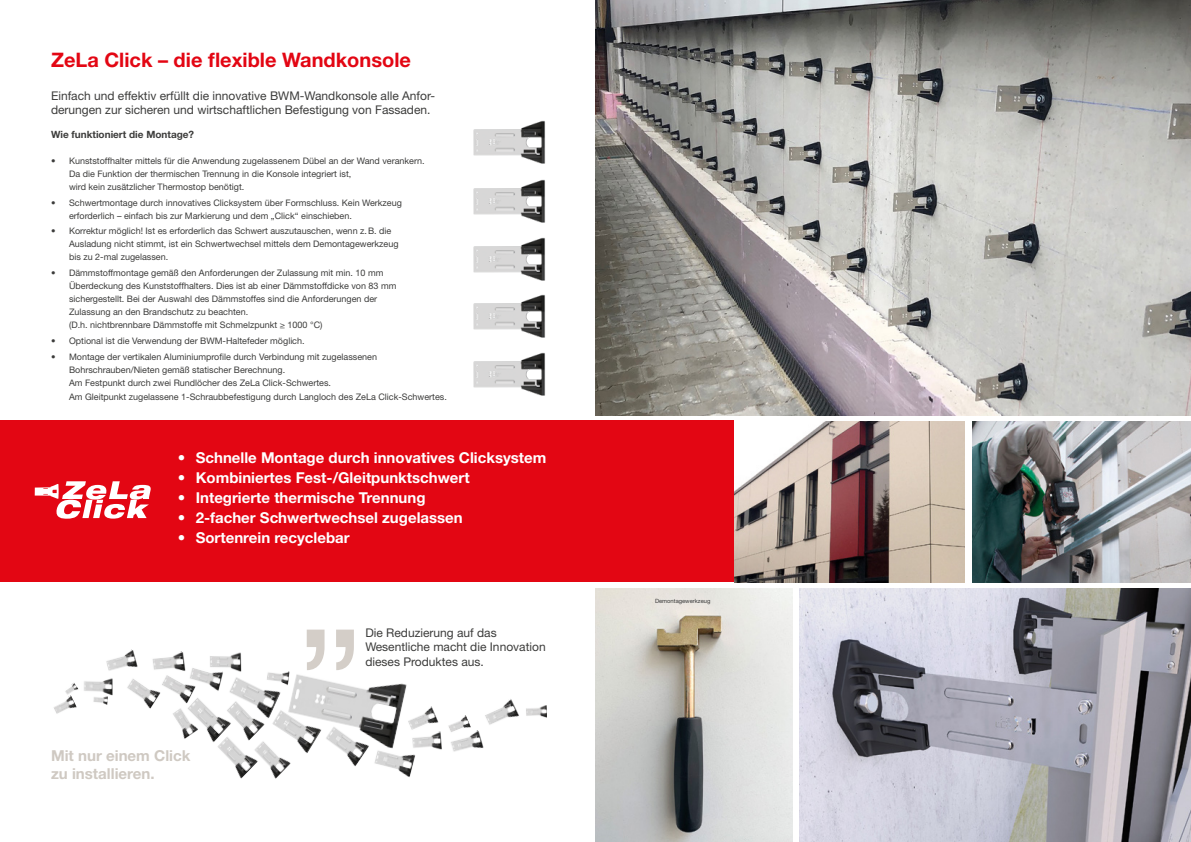
<style>
.page{position:relative;width:1191px;height:842px;background:#fff}
.page>*{position:absolute;margin:0;border:0;box-sizing:border-box;transform-origin:0 0}
.t1{font:700 20px "Helvetica Neue LT";color:#e30613}
.t2{font:700 15.1px/18.1px "Helvetica Neue LT";color:#cfc9c2}
.t3{font:700 15px "Helvetica Neue LT";color:#fff}
.t4{font:12px/14.4px "Helvetica Neue LT";color:#3c3c3b}
.t5{font:700 10px "Helvetica Neue LT";color:#3c3c3b}
.t6{font:9px/13px "Helvetica Neue LT";color:#3c3c3b}
.t7{font:5.8px "Helvetica Neue LT";color:#3c3c3b}
</style>
<div class="page">
<div style="left:0;top:421px;width:595px;height:161px;background:#e30613"></div>
<svg style="left:35px;top:481px;width:116px;height:38px"></svg>
<img style="left:473px;top:237px;width:73px;height:44px">
<img style="left:473px;top:294px;width:73px;height:44px">
<img style="left:473px;top:352px;width:73px;height:44px">
<img style="left:473px;top:179px;width:73px;height:44px">
<img style="left:473px;top:120px;width:73px;height:44px">
<img style="left:289px;top:671px;width:118px;height:72px">
<img style="left:374px;top:743px;width:42px;height:34px">
<img style="left:322px;top:716px;width:48px;height:51px">
<img style="left:272px;top:699px;width:50px;height:54px">
<img style="left:258px;top:732px;width:33px;height:47px">
<img style="left:217px;top:743px;width:41px;height:36px">
<img style="left:232px;top:722px;width:33px;height:21px">
<img style="left:196px;top:698px;width:36px;height:47px">
<img style="left:216px;top:666px;width:65px;height:56px">
<img style="left:127px;top:679px;width:25px;height:30px">
<img style="left:84px;top:678px;width:29px;height:18px">
<img style="left:152px;top:651px;width:33px;height:16px">
<img style="left:152px;top:667px;width:44px;height:39px">
<img style="left:181px;top:661px;width:42px;height:32px">
<img style="left:164px;top:700px;width:34px;height:41px">
<img style="left:202px;top:652px;width:39px;height:22px">
<img style="left:405px;top:731px;width:37px;height:23px">
<img style="left:400px;top:706px;width:39px;height:31px">
<img style="left:448px;top:715px;width:23px;height:15px">
<img style="left:450px;top:730px;width:34px;height:22px">
<img style="left:476px;top:699px;width:43px;height:34px">
<img style="left:526px;top:705px;width:21px;height:13px">
<img style="left:54px;top:699px;width:23px;height:15px">
<img style="left:261px;top:668px;width:28px;height:19px">
<img style="left:65px;top:683px;width:14px;height:16px">
<img style="left:89px;top:695px;width:19px;height:10px">
<img style="left:106px;top:649px;width:32px;height:22px">
<svg style="left:307px;top:630px;width:47px;height:40px"></svg>
<img style="left:595px;top:0;width:596px;height:415px">
<img style="left:734px;top:421px;width:231px;height:161px">
<img style="left:595px;top:589px;width:197px;height:253px">
<img style="left:799px;top:589px;width:392px;height:253px">
<img style="left:972px;top:421px;width:219px;height:161px">
<div style="left:595px;top:421px;width:139px;height:161px;background:#e30613"></div>
<h1 class="t1" style="left:51px;top:47px;width:361px">ZeLa Click – die flexible Wandkonsole</h1>
<h3 class="t4" style="left:51px;top:88px;width:385px">Einfach und effektiv erfüllt die innovative BWM-Wandkonsole alle Anfor&shy;derungen zur sicheren und wirtschaftlichen Befestigung von Fassaden.</h3>
<p class="t5" style="left:51px;top:129px;width:145px">Wie funktioniert die Montage?</p>
<p class="t6" style="left:69px;top:154px;width:357px;text-indent:-18px">• Kunststoffhalter mittels für die Anwendung zugelassenem Dübel an der Wand verankern.<br>Da die Funktion der thermischen Trennung in die Konsole integriert ist,<br>wird kein zusätzlicher Thermostop benötigt.</p>
<p class="t6" style="left:69px;top:196px;width:334px;text-indent:-18px">• Schwertmontage durch innovatives Clicksystem über Formschluss. Kein Werkzeug erforderlich – einfach bis zur Markierung und dem „Click“ einschieben.</p>
<p class="t6" style="left:69px;top:225px;width:331px;text-indent:-18px">• Korrektur möglich! Ist es erforderlich das Schwert auszutauschen, wenn z.B. die<br>Ausladung nicht stimmt, ist ein Schwertwechsel mittels dem Demontagewerkzeug bis zu 2-mal zugelassen.</p>
<p class="t6" style="left:69px;top:266px;width:329px;text-indent:-18px">• Dämmstoffmontage gemäß den Anforderungen der Zulassung mit min. 10 mm Überdeckung des Kunststoffhalters. Dies ist ab einer Dämmstoffdicke von 83 mm sichergestellt. Bei der Auswahl des Dämmstoffes sind die Anforderungen der Zulassung an den Brandschutz zu beachten.<br>(D.h. nichtbrennbare Dämmstoffe mit Schmelzpunkt ≥ 1000 °C)</p>
<p class="t6" style="left:51px;top:334px;width:255px">• Optional ist die Verwendung der BWM-Haltefeder möglich.</p>
<p class="t6" style="left:69px;top:350px;width:309px;text-indent:-18px">• Montage der vertikalen Aluminiumprofile durch Verbindung mit zugelassenen<br>Bohrschrauben/Nieten gemäß statischer Berechnung.<br>Am Festpunkt durch zwei Rundlöcher des ZeLa Click-Schwertes.</p>
<p class="t6" style="left:69px;top:390px;width:379px">Am Gleitpunkt zugelassene 1-Schraubbefestigung durch Langloch des ZeLa Click-Schwertes.</p>
<h3 class="t3" style="left:178px;top:449px;width:370px">• Schnelle Montage durch innovatives Clicksystem</h3>
<h3 class="t3" style="left:178px;top:469px;width:293px">• Kombiniertes Fest-/Gleitpunktschwert</h3>
<h3 class="t3" style="left:178px;top:489px;width:249px">• Integrierte thermische Trennung</h3>
<h3 class="t3" style="left:178px;top:508px;width:286px">• 2-facher Schwertwechsel zugelassen</h3>
<h3 class="t3" style="left:178px;top:528px;width:173px">• Sortenrein recyclebar</h3>
<h2 class="t2" style="left:51px;top:746px;width:141px">Mit nur einem Click zu installieren.</h2>
<h3 class="t4" style="left:365px;top:625px;width:182px">Die Reduzierung auf das<br>Wesentliche macht die Innovation dieses Produktes aus.</h3>
<p class="t7" style="left:655px;top:597px;width:57px">Demontagewerkzeug</p>
</div>
